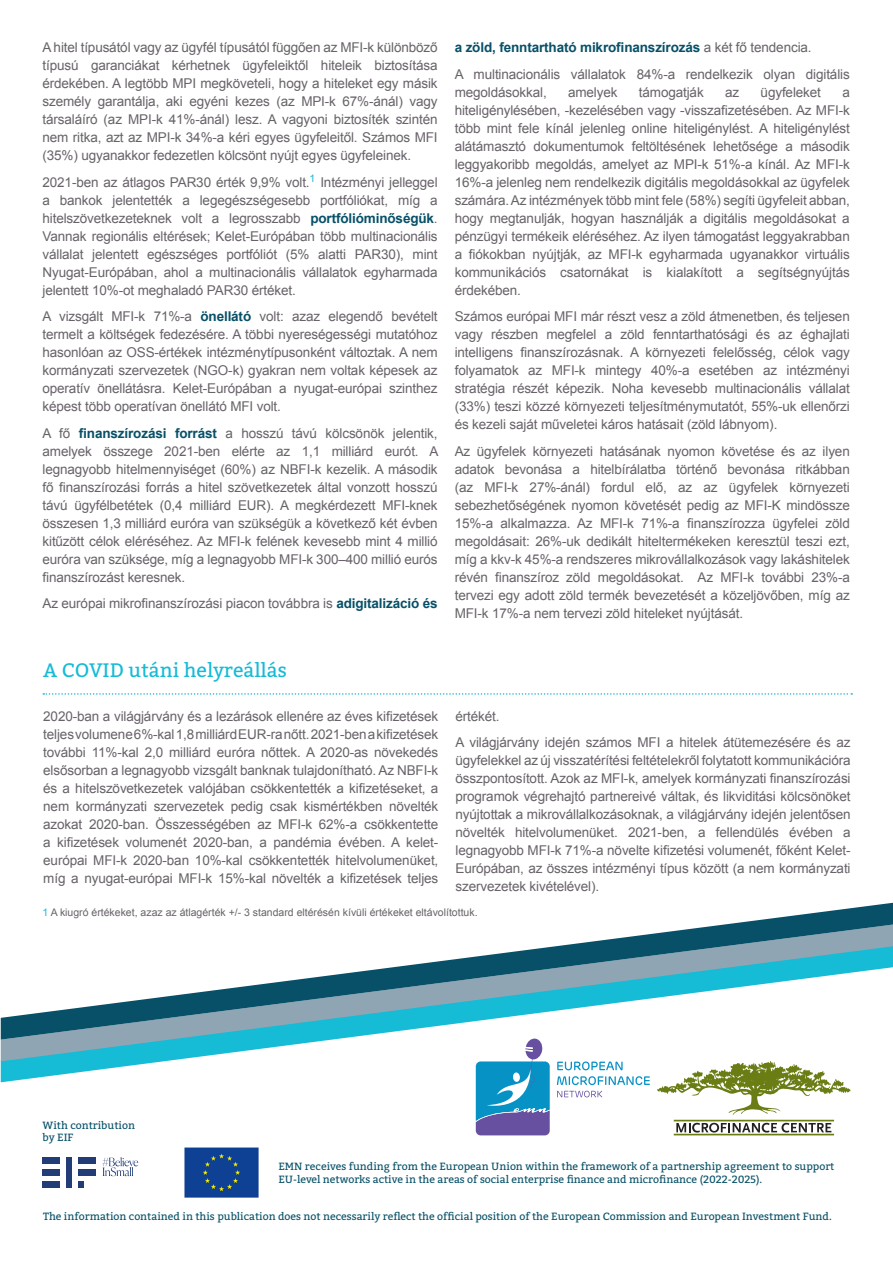
<style>
.page{position:relative;width:893px;height:1263px;background:#fff}
.page>*{position:absolute;margin:0;border:0;box-sizing:border-box;transform-origin:0 0}
.Title_3{font:19.5px "Bitter";color:#16bbd6}
.Body{font:13.5px/18px "Arial";letter-spacing:-.01em;color:#686269;text-align:justify}
.Body-2{font:700 13.5px "Arial";letter-spacing:-.01em;color:#075068}
.Title_3-2{font:10.5px/12.6px "Bitter";color:#075068}
.Notes{font:10.5px "Arial";color:#686269}
.s1{font-weight:700;color:#075068}
.s2{font-weight:400;color:#686269}
.s3{color:#16bbd6}
</style>
<div class="page">
<svg style="left:43px;top:693px;width:809px;height:2px"></svg>
<svg style="left:1px;top:1061px;width:622px;height:21px"></svg>
<svg style="left:1px;top:1040px;width:328px;height:21px"></svg>
<svg style="left:1px;top:903px;width:892px;height:137px"></svg>
<svg style="left:476px;top:1038px;width:74px;height:97px"></svg>
<svg style="left:557px;top:1061px;width:66px;height:9px"></svg>
<svg style="left:557px;top:1076px;width:93px;height:9px"></svg>
<svg style="left:557px;top:1091px;width:45px;height:6px"></svg>
<svg style="left:657px;top:1061px;width:193px;height:54px"></svg>
<svg style="left:676px;top:1123px;width:155px;height:9px"></svg>
<hr style="left:674px;top:1120px;width:160px;height:1px;background:#6a7d14">
<hr style="left:674px;top:1134px;width:160px;height:1px;background:#6a7d14">
<div style="left:43px;top:1158px;width:17px;height:6px;background:#223c78"></div>
<div style="left:66px;top:1158px;width:6px;height:30px;background:#223c78"></div>
<svg style="left:78px;top:1182px;width:6px;height:6px"></svg>
<div style="left:43px;top:1170px;width:17px;height:6px;background:#223c78"></div>
<div style="left:78px;top:1158px;width:18px;height:6px;background:#223c78"></div>
<div style="left:78px;top:1170px;width:18px;height:6px;background:#223c78"></div>
<div style="left:43px;top:1182px;width:17px;height:6px;background:#223c78"></div>
<svg style="left:102px;top:1157px;width:36px;height:19px"></svg>
<img style="left:184px;top:1147px;width:75px;height:51px">
<p class="Body" style="left:43px;top:39px;width:397px">A hitel típusától vagy az ügyfél típusától függően az MFI-k különböző típusú garanciákat kérhetnek ügyfeleiktől hiteleik biztosítása érdekében. A legtöbb MPI megköveteli, hogy a hiteleket egy másik személy garantálja, aki egyéni kezes (az MPI-k 67%-ánál) vagy társaláíró (az MPI-k 41%-ánál) lesz. A vagyoni biztosíték szintén nem ritka, azt az MPI-k 34%-a kéri egyes ügyfeleitől. Számos MFI (35%) ugyanakkor fedezetlen kölcsönt nyújt egyes ügyfeleinek.</p>
<p class="Body" style="left:43px;top:173px;width:397px">2021-ben az átlagos PAR30 érték 9,9% volt.<sup>1</sup> Intézményi jelleggel a bankok jelentették a legegészségesebb portfóliókat, míg a hitelszövetkezeteknek volt a legrosszabb <span class="s1">portfólióminőségük</span>.<br>Vannak regionális eltérések; Kelet-Európában több multinacionális vállalat jelentett egészséges portfóliót (5% alatti PAR30), mint Nyugat-Európában, ahol a multinacionális vállalatok egyharmada jelentett 10%-ot meghaladó PAR30 értéket.</p>
<p class="Body" style="left:43px;top:308px;width:397px">A vizsgált MFI-k 71%-a <span class="s1">önellátó</span> volt: azaz elegendő bevételt termelt a költségek fedezésére. A többi nyereségességi mutatóhoz hasonlóan az OSS-értékek intézménytípusonként változtak. A nem kormányzati szervezetek (NGO-k) gyakran nem voltak képesek az operatív önellátásra. Kelet-Európában a nyugat-európai szinthez képest több operatívan önellátó MFI volt.</p>
<p class="Body" style="left:43px;top:424px;width:397px">A fő <span class="s1">finanszírozási forrást</span> a hosszú távú kölcsönök jelentik, amelyek összege 2021-ben elérte az 1,1 milliárd eurót. A legnagyobb hitelmennyiséget (60%) az NBFI-k kezelik. A második fő finanszírozási forrás a hitel szövetkezetek által vonzott hosszú távú ügyfélbetétek (0,4 milliárd EUR). A megkérdezett MFI-knek összesen 1,3 milliárd euróra van szükségük a következő két évben kitűzött célok eléréséhez. Az MFI-k felének kevesebb mint 4 millió euróra van szüksége, míg a legnagyobb MFI-k 300–400 millió eurós finanszírozást keresnek.</p>
<p class="Body" style="left:43px;top:595px;width:397px">Az európai mikrofinanszírozási piacon továbbra is <span class="s1">adigitalizáció és</span></p>
<p class="Body-2" style="left:455px;top:39px;width:358px">a zöld, fenntartható mikrofinanszírozás <span class="s2">a két fő tendencia.</span></p>
<p class="Body" style="left:455px;top:65px;width:397px">A multinacionális vállalatok 84%-a rendelkezik olyan digitális megoldásokkal,</p>
<p class="Body" style="left:568px;top:83px;width:51px">amelyek</p>
<p class="Body" style="left:639px;top:83px;width:66px">támogatják</p>
<p class="Body" style="left:725px;top:83px;width:16px">az</p>
<p class="Body" style="left:761px;top:83px;width:62px">ügyfeleket</p>
<p class="Body" style="left:455px;top:83px;width:397px;text-indent:388px">a hiteligénylésében, -kezelésében vagy -visszafizetésében. Az MFI-k több mint fele kínál jelenleg online hiteligénylést. A hiteligénylést alátámasztó dokumentumok feltöltésének lehetősége a második leggyakoribb megoldás, amelyet az MPI-k 51%-a kínál. Az MFI-k 16%-a jelenleg nem rendelkezik digitális megoldásokkal az ügyfelek számára. Az intézmények több mint fele (58%) segíti ügyfeleit abban, hogy megtanulják, hogyan használják a digitális megoldásokat a pénzügyi termékeik eléréséhez. Az ilyen támogatást leggyakrabban a fiókokban nyújtják, az MFI-k egyharmada ugyanakkor virtuális kommunikációs csatornákat is kialakított a segítségnyújtás érdekében.</p>
<p class="Body" style="left:455px;top:308px;width:397px">Számos európai MFI már részt vesz a zöld átmenetben, és teljesen vagy részben megfelel a zöld fenntarthatósági és az éghajlati intelligens finanszírozásnak. A környezeti felelősség, célok vagy folyamatok az MFI-k mintegy 40%-a esetében az intézményi stratégia részét képezik. Noha kevesebb multinacionális vállalat (33%) teszi közzé környezeti teljesítménymutatót, 55%-uk ellenőrzi és kezeli saját műveletei káros hatásait (zöld lábnyom).</p>
<p class="Body" style="left:455px;top:442px;width:397px">Az ügyfelek környezeti hatásának nyomon követése és az ilyen adatok bevonása a hitelbírálatba történő bevonása ritkábban (az MFI-k 27%-ánál) fordul elő, az az ügyfelek környezeti sebezhetőségének nyomon követését pedig az MFI-K mindössze 15%-a alkalmazza. Az MFI-k 71%-a finanszírozza ügyfelei zöld megoldásait: 26%-uk dedikált hiteltermékeken keresztül teszi ezt, míg a kkv-k 45%-a rendszeres mikrovállalkozások vagy lakáshitelek révén finanszíroz zöld megoldásokat. Az MFI-k további 23%-a tervezi egy adott zöld termék bevezetését a közeljövőben, míg az MFI-k 17%-a nem tervezi zöld hiteleket nyújtását.</p>
<p class="Title_3" style="left:43px;top:658px;width:245px">A COVID utáni helyreállás</p>
<p class="Body" style="left:43px;top:707px;width:397px">2020-ban a világjárvány és a lezárások ellenére az éves kifizetések teljes volumene 6%-kal 1,8 milliárd EUR-ra nőtt. 2021-ben a kifizetések további 11%-kal 2,0 milliárd euróra nőttek. A 2020-as növekedés elsősorban a legnagyobb vizsgált banknak tulajdonítható. Az NBFI-k és a hitelszövetkezetek valójában csökkentették a kifizetéseket, a nem kormányzati szervezetek pedig csak kismértékben növelték azokat 2020-ban. Összességében az MFI-k 62%-a csökkentette a kifizetések volumenét 2020-ban, a pandémia évében. A kelet&shy;európai MFI-k 2020-ban 10%-kal csökkentették hitelvolumenüket, míg a nyugat-európai MFI-k 15%-kal növelték a kifizetések teljes</p>
<p class="Body" style="left:455px;top:707px;width:46px">értékét.</p>
<p class="Body" style="left:455px;top:734px;width:397px">A világjárvány idején számos MFI a hitelek átütemezésére és az ügyfelekkel az új visszatérítési feltételekről folytatott kommunikációra összpontosított. Azok az MFI-k, amelyek kormányzati finanszírozási programok végrehajtó partnereivé váltak, és likviditási kölcsönöket nyújtottak a mikrovállalkozásoknak, a világjárvány idején jelentősen növelték hitelvolumenüket. 2021-ben, a fellendülés évében a legnagyobb MFI-k 71%-a növelte kifizetési volumenét, főként Kelet-Európában, az összes intézményi típus között (a nem kormányzati szervezetek kivételével).</p>
<p class="Notes" style="left:43px;top:905px;width:437px"><span class="s3">1</span> A kiugró értékeket, azaz az átlagérték +/- 3 standard eltérésén kívüli értékeket eltávolítottuk.</p>
<p class="Title_3-2" style="left:43px;top:1119px;width:94px">With contribution</p>
<p class="Title_3-2" style="left:43px;top:1131px;width:33px">by EIF</p>
<p class="Title_3-2" style="left:279px;top:1160px;width:557px">EMN receives funding from the European Union within the framework of a partnership agreement to support<br>EU-level networks active in the areas of social enterprise finance and microfinance (2022-2025).</p>
<p class="Title_3-2" style="left:43px;top:1210px;width:790px">The information contained in this publication does not necessarily reflect the official position of the European Commission and European Investment Fund.</p>
</div>
